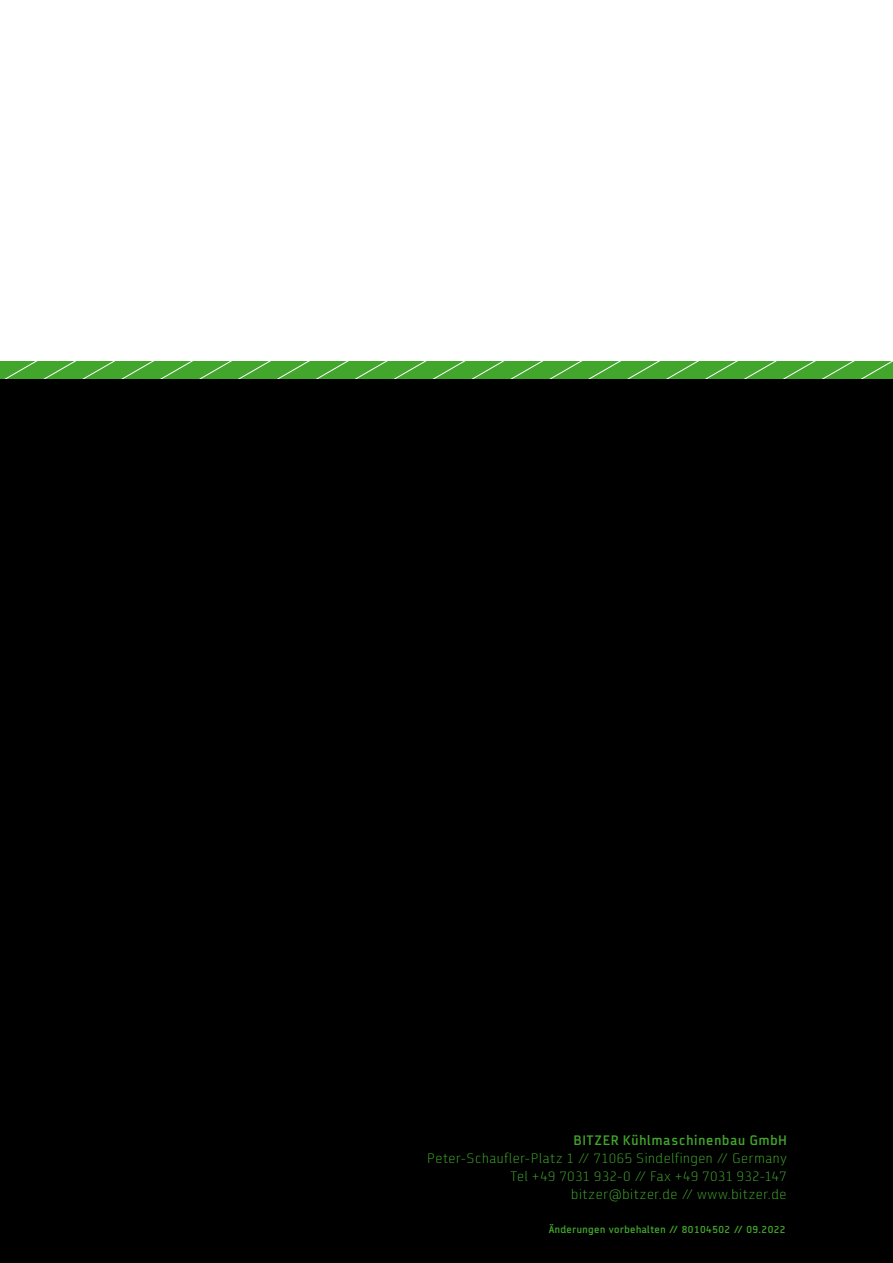
<style>
.page{position:relative;width:893px;height:1263px;background:#fff}
.page>*{position:absolute;margin:0;border:0;box-sizing:border-box;transform-origin:0 0}
.t1{font:300 12px/18px "AF Diwa";letter-spacing:.045em;color:#41a62b;text-align:right}
.t2{font:700 12px "AF Diwa";letter-spacing:.075em;color:#41a62b}
.t3{font:700 9px "AF Diwa";letter-spacing:.05em;color:#41a62b}
</style>
<div class="page">
<div style="left:0;top:373px;width:893px;height:890px;background:#000"></div>
<svg style="left:0;top:361px;width:893px;height:17px;background:#4aaa35"></svg>
<p class="t2" style="left:574px;top:1133px;width:214px">BITZER Kühlmaschinenbau GmbH</p>
<p class="t1" style="left:428px;top:1149px;width:361px">Peter-Schaufler-Platz 1 // 71065 Sindelfingen // Germany<br>Tel +49 7031 932-0 // Fax +49 7031 932-147 bitzer@bitzer.de // www.bitzer.de</p>
<p class="t3" style="left:549px;top:1224px;width:238px">Änderungen vorbehalten // 80104502 // 09.2022</p>
</div>
